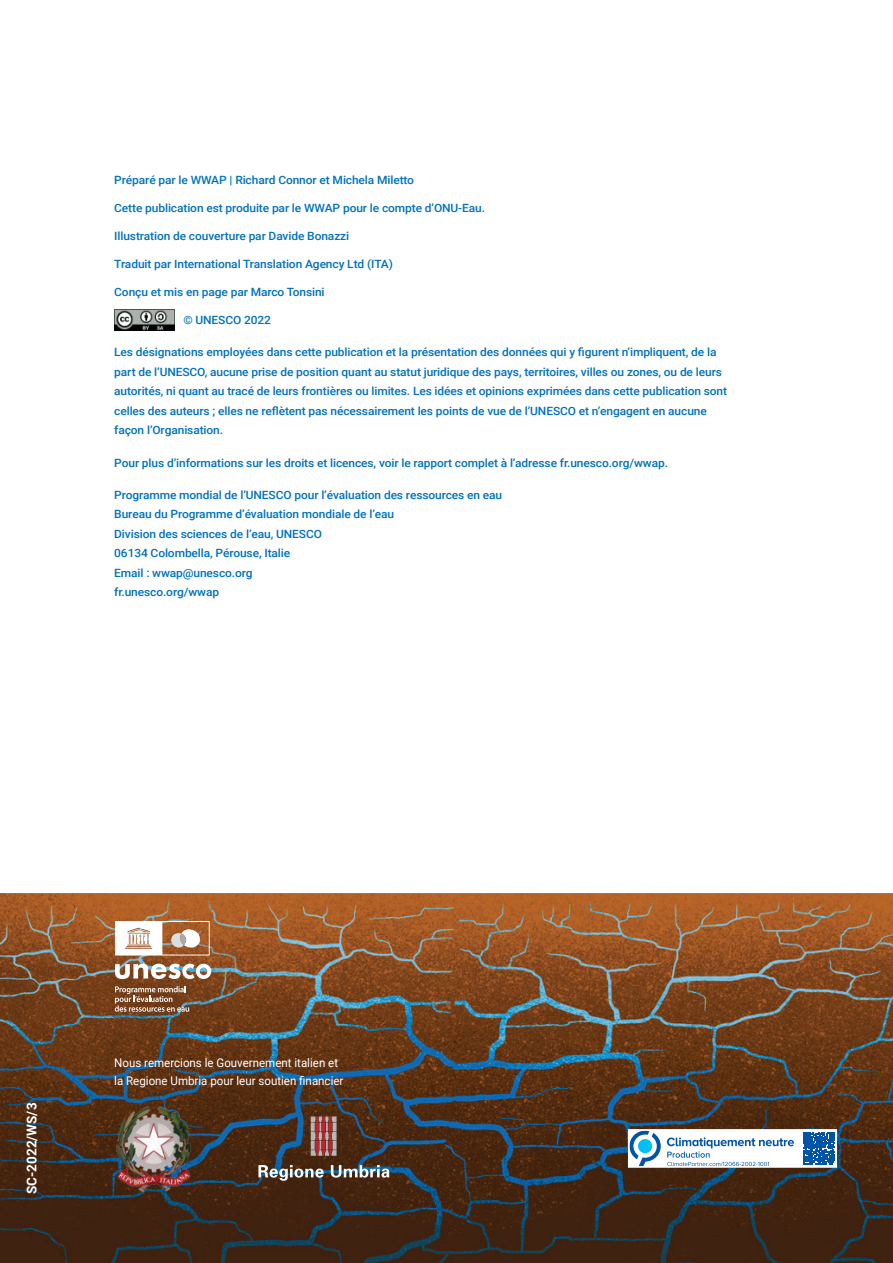
<style>
.page{position:relative;width:893px;height:1263px;background:#fff}
.page>*{position:absolute;margin:0;border:0;box-sizing:border-box;transform-origin:0 0}
.t1{font:700 13.5px "Roboto";color:#fff}
.t2{font:12px/18px "Roboto";color:#fff;scale:.96 1}
.t3{font:500 11.4px/19.5px "Roboto";letter-spacing:-.01em;color:#0072bc;scale:1.05 1}
</style>
<div class="page">
<img style="left:0;top:893px;width:893px;height:370px">
<img style="left:114px;top:310px;width:60px;height:21px">
<svg style="left:115px;top:964px;width:96px;height:15px"></svg>
<svg style="left:115px;top:921px;width:95px;height:34px"></svg>
<svg style="left:115px;top:986px;width:74px;height:26px;background:#936d52"></svg>
<img style="left:114px;top:1103px;width:82px;height:91px">
<svg style="left:311px;top:1116px;width:26px;height:40px"></svg>
<svg style="left:258px;top:1165px;width:131px;height:16px"></svg>
<svg style="left:627px;top:1128px;width:211px;height:40px"></svg>
<p class="t3" style="left:114px;top:170px;width:287px">Préparé par le WWAP | Richard Connor et Michela Miletto</p>
<p class="t3" style="left:114px;top:198px;width:355px">Cette publication est produite par le WWAP pour le compte d’ONU-Eau.</p>
<p class="t3" style="left:114px;top:226px;width:225px">Illustration de couverture par Davide Bonazzi</p>
<p class="t3" style="left:114px;top:254px;width:267px">Traduit par International Translation Agency Ltd (ITA)</p>
<p class="t3" style="left:114px;top:282px;width:202px">Conçu et mis en page par Marco Tonsini</p>
<p class="t3" style="left:183px;top:310px;width:85px">© UNESCO 2022</p>
<p class="t3" style="left:114px;top:342px;width:585px">Les désignations employées dans cette publication et la présentation des données qui y figurent n’impliquent, de la part de l’UNESCO, aucune prise de position quant au statut juridique des pays, territoires, villes ou zones, ou de leurs autorités, ni quant au tracé de leurs frontières ou limites. Les idées et opinions exprimées dans cette publication sont celles des auteurs ; elles ne reflètent pas nécessairement les points de vue de l’UNESCO et n’engagent en aucune façon l’Organisation.</p>
<p class="t3" style="left:114px;top:452px;width:529px">Pour plus d’informations sur les droits et licences, voir le rapport complet à l’adresse fr.unesco.org/wwap.</p>
<p class="t3" style="left:114px;top:485px;width:371px">Programme mondial de l’UNESCO pour l’évaluation des ressources en eau Bureau du Programme d’évaluation mondiale de l’eau<br>Division des sciences de l’eau, UNESCO<br>06134 Colombella, Pérouse, Italie<br>Email : wwap@unesco.org<br>fr.unesco.org/wwap</p>
<p class="t1" style="left:22px;top:1194px;width:93px;rotate:-90deg">SC-2022/WS/3</p>
<p class="t2" style="left:114px;top:1053px;width:240px">Nous remercions le Gouvernement italien et la Regione Umbria pour leur soutien financier</p>
</div>
